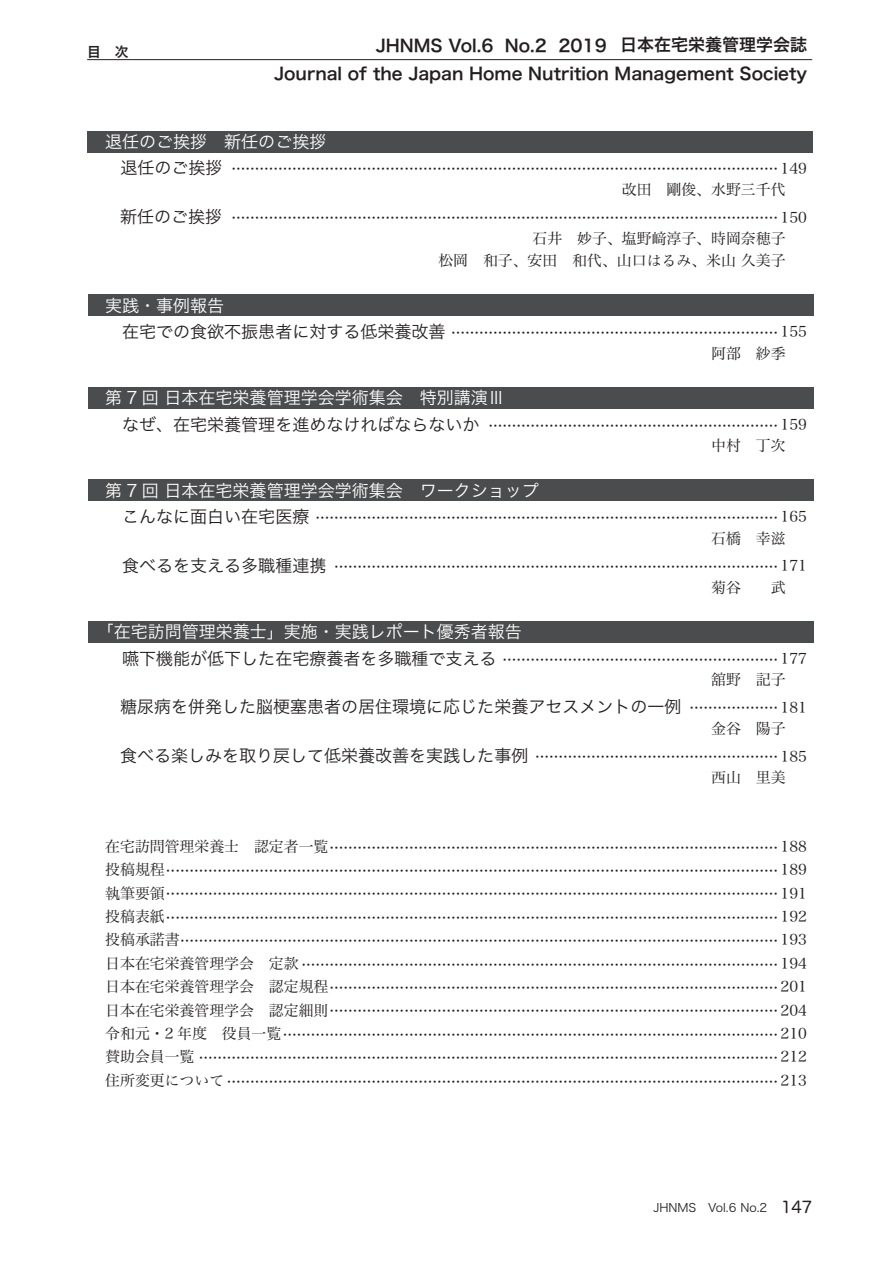
<style>
.page{position:relative;width:893px;height:1263px;background:#fff}
.page>*{position:absolute;margin:0;border:0;box-sizing:border-box;transform-origin:0 0}
.t1{font:16.95px "Hira Kaku Pro W3";color:#fff}
.t2{font:16.95px/29.1px "Hira Kaku Pro W6";color:#231f20;text-align:right}
.t3{font:16.95px "Hira Kaku Pro W3";color:#231f20}
.t4{font:14.85px/23.4px "Hira Min Pro W3";color:#231f20}
.t5{font:13.8px "Hira Kaku Pro W6";color:#231f20}
.t6{font:11.7px "Hira Kaku Pro W3";color:#231f20}
.s1{font-family:"Hira Kaku Pro W3";font-size:16.95px}
.s2{font-family:"Hira Min Pro W3";font-size:14.85px}
.s3{font-family:"Hira Maru Pro W4";font-size:15.9px}
</style>
<div class="page">
<hr style="left:87px;top:59px;width:725px;height:1px;background:#231f20">
<div style="left:88px;top:621px;width:725px;height:21px;background:#4b4c4d"></div>
<div style="left:88px;top:479px;width:725px;height:22px;background:#4b4c4d"></div>
<div style="left:87px;top:131px;width:725px;height:21px;background:#4b4c4d"></div>
<div style="left:88px;top:294px;width:725px;height:22px;background:#4b4c4d"></div>
<div style="left:88px;top:387px;width:725px;height:21px;background:#4b4c4d"></div>
<p class="t5" style="left:87px;top:40px;width:43px">目　次</p>
<p class="t2" style="left:274px;top:29px;width:535px">日本在宅栄養管理学会誌<br>Journal of the Japan Home Nutrition Management Society</p>
<p class="t2" style="left:376px;top:31px;width:233px">JHNMS Vol.6 No.2 2019</p>
<p class="t1" style="left:105px;top:126px;width:223px">退任のご挨拶　新任のご挨拶</p>
<p class="t4" style="left:105px;top:152px;width:703px"><span class="s1">　退任のご挨拶</span> ..................................................................................................................... 149</p>
<p class="t4" style="left:622px;top:176px;width:165px">改田　剛俊、水野三千代</p>
<p class="t4" style="left:120px;top:201px;width:688px"><span class="s1">新任のご挨拶</span> ..................................................................................................................... 150</p>
<p class="t4" style="left:533px;top:225px;width:254px">石井　妙子、塩野﨑淳子、時岡奈穂子</p>
<p class="t4" style="left:438px;top:247px;width:349px">松岡　和子、安田　和代、山口はるみ、米山 久美子</p>
<p class="t1" style="left:105px;top:290px;width:121px">実践・事例報告</p>
<p class="t4" style="left:711px;top:315px;width:97px;line-height:24.5px;text-indent:-606px"><span class="s1">　在宅での食欲不振患者に対する低栄養改善</span> ...................................................................... 155阿部　紗季</p>
<p class="t1" style="left:105px;top:383px;width:401px">第 7 回 日本在宅栄養管理学会学術集会　特別講演Ⅲ</p>
<p class="t4" style="left:711px;top:407px;width:97px;line-height:24.5px;text-indent:-606px"><span class="s1">　なぜ、在宅栄養管理を進めなければならないか</span> .............................................................. 159中村　丁次</p>
<p class="t1" style="left:105px;top:475px;width:435px">第 7 回 日本在宅栄養管理学会学術集会　ワークショップ</p>
<p class="t4" style="left:105px;top:500px;width:703px"><span class="s1">　こんなに面白い在宅医療</span> ................................................................................................... 165</p>
<p class="t4" style="left:711px;top:525px;width:76px">石橋　幸滋</p>
<p class="t4" style="left:105px;top:549px;width:703px"><span class="s1">　食べるを支える多職種連携</span> ............................................................................................... 171</p>
<p class="t4" style="left:711px;top:574px;width:76px">菊谷　　武</p>
<p class="t1" style="left:97px;top:616px;width:427px">「在宅訪問管理栄養士」実施・実践レポート優秀者報告</p>
<p class="t4" style="left:711px;top:641px;width:97px;line-height:24.5px;text-indent:-606px"><span class="s1">　嚥下機能が低下した在宅療養者を多職種で支える</span> ........................................................... 177舘野　記子</p>
<p class="t3" style="left:120px;top:692px;width:688px">糖尿病を併発した脳梗塞患者の居住環境に応じた栄養アセスメントの一例 <sup>...................</sup> <span class="s2">181</span></p>
<p class="t4" style="left:711px;top:715px;width:76px">金谷　陽子</p>
<p class="t4" style="left:120px;top:740px;width:688px"><span class="s1">食べる楽しみを取り戻して低栄養改善を実践した事例</span> .................................................... 185</p>
<p class="t4" style="left:711px;top:764px;width:76px">西山　里美</p>
<p class="t4" style="left:105px;top:830px;width:703px;text-align:justify">在宅訪問管理栄養士　認定者一覧................................................................................................ 188投稿規程................................................................................................................................... 189執筆要領................................................................................................................................... 191投稿表紙................................................................................................................................... 192投稿承諾書................................................................................................................................ 193日本在宅栄養管理学会　定款 ...................................................................................................... 194日本在宅栄養管理学会　認定規程................................................................................................ 201日本在宅栄養管理学会　認定細則................................................................................................ 204令和元・2 年度　役員一覧.......................................................................................................... 210賛助会員一覧 ............................................................................................................................ 212住所変更について ...................................................................................................................... 213</p>
<p class="t6" style="left:653px;top:1197px;width:160px">JHNMS　Vol.6 No.2 <span class="s3">147</span></p>
</div>
